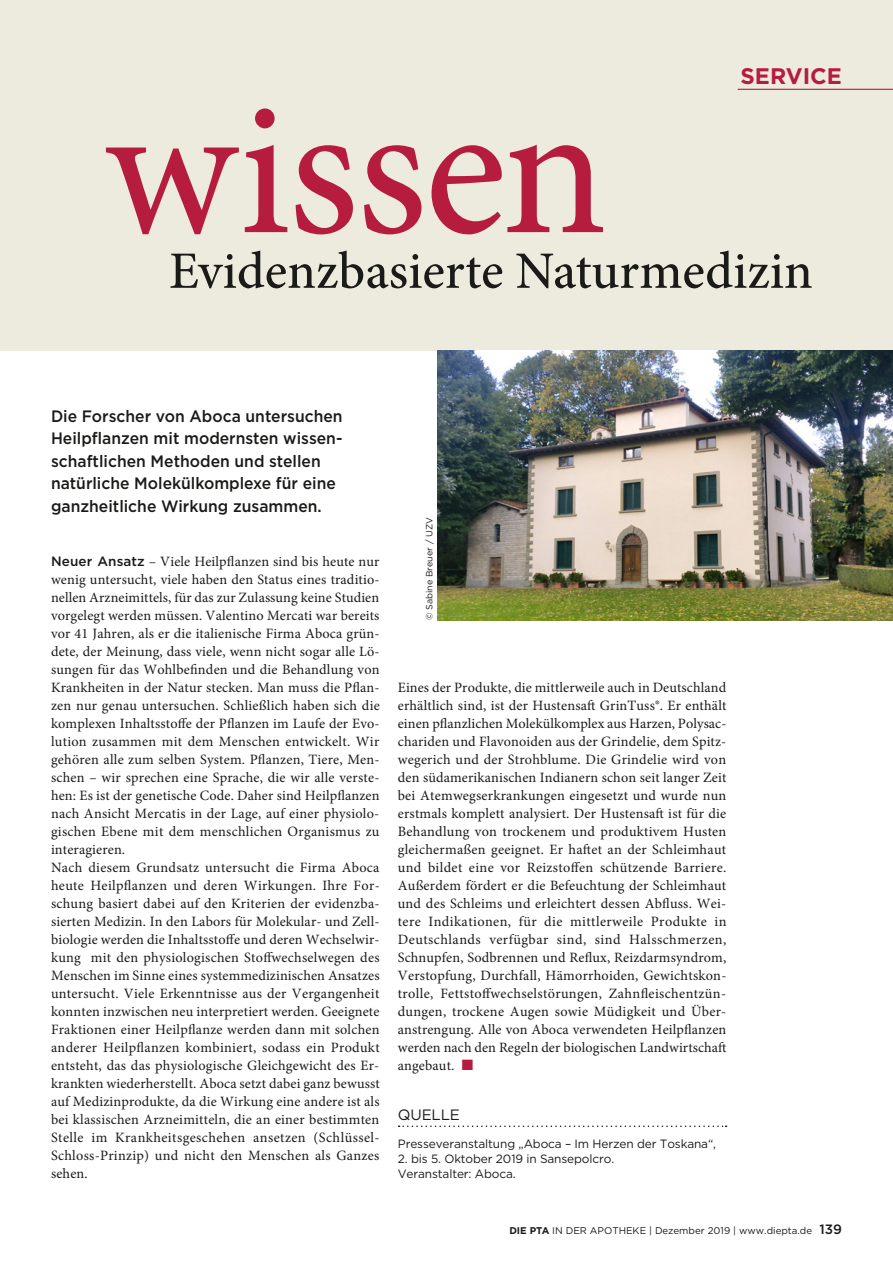
<style>
.page{position:relative;width:893px;height:1263px;background:#fff}
.page>*{position:absolute;margin:0;border:0;box-sizing:border-box;transform-origin:0 0}
.t1{font:193.5px "Minion Pro";letter-spacing:-.015em;color:#b61c3e}
.t2{font:500 52.5px "Minion Pro";color:#1a1a18}
.t3{font:700 22.5px "Gotham";color:#b61c3e}
.t4{font:500 16.5px/22.5px "Gotham";color:#1a1a18;scale:.95 1}
.t5{font:15px "Gotham";letter-spacing:-.01em;color:#1a1a18}
.t6{font:14.25px/18px "Minion Pro";letter-spacing:.015em;color:#1a1a18}
.t7{font:12px/15px "Gotham";letter-spacing:-.01em;color:#1a1a18}
.t8{font:9.75px "Gotham";color:#1a1a18}
.t9{font:9px "Gotham";color:#1a1a18}
.s1{font-family:"Gotham";font-weight:500;font-size:13.5px}
.s2{color:#b61c3e}
.s3{font-weight:700}
.s4{font-weight:500;font-size:13.5px}
</style>
<div class="page">
<div style="left:0;top:0;width:893px;height:350px;background:#edebdd"></div>
<hr style="left:738px;top:89px;width:155px;height:1px;background:#b61c3e">
<img style="left:437px;top:350px;width:456px;height:270px">
<svg style="left:399px;top:1125px;width:328px;height:2px"></svg>
<h3 class="t3" style="left:740px;top:61px;width:103px">SERVICE</h3>
<h1 class="t1" style="left:104px;top:41px;width:505px">wissen</h1>
<h2 class="t2" style="left:169px;top:236px;width:645px">Evidenzbasierte Naturmedizin</h2>
<p class="t4" style="left:51px;top:405px;width:308px">Die Forscher von Aboca untersuchen Heilpflanzen mit modernsten wissen&shy;schaftlichen Methoden und stellen natürliche Molekülkomplexe für eine ganzheitliche Wirkung zusammen.</p>
<p class="t6" style="left:51px;top:553px;width:330px"><span class="s1">Neuer Ansatz</span> – Viele Heilpflanzen sind bis heute nur wenig untersucht, viele haben den Status eines traditio&shy;nellen Arzneimittels, für das zur Zulassung keine Studien vorgelegt werden müssen. Valentino Mercati war bereits vor 41 Jahren, als er die italienische Firma Aboca grün&shy;dete, der Meinung, dass viele, wenn nicht sogar alle Lö&shy;sungen für das Wohlbefinden und die Behandlung von Krankheiten in der Natur stecken. Man muss die Pflan&shy;zen nur genau untersuchen. Schließlich haben sich die komplexen Inhaltsstoffe der Pflanzen im Laufe der Evo&shy;lution zusammen mit dem Menschen entwickelt. Wir gehören alle zum selben System. Pflanzen, Tiere, Men&shy;schen – wir sprechen eine Sprache, die wir alle verste&shy;hen: Es ist der genetische Code. Daher sind Heilpflanzen nach Ansicht Mercatis in der Lage, auf einer physiolo&shy;gischen Ebene mit dem menschlichen Organismus zu interagieren.<br>Nach diesem Grundsatz untersucht die Firma Aboca heute Heilpflanzen und deren Wirkungen. Ihre For&shy;schung basiert dabei auf den Kriterien der evidenzba&shy;sierten Medizin. In den Labors für Molekular- und Zell&shy;biologie werden die Inhaltsstoffe und deren Wechselwir&shy;kung mit den physiologischen Stoffwechselwegen des Menschen im Sinne eines systemmedizinischen Ansatzes untersucht. Viele Erkenntnisse aus der Vergangenheit konnten inzwischen neu interpretiert werden. Geeignete Fraktionen einer Heilpflanze werden dann mit solchen anderer Heilpflanzen kombiniert, sodass ein Produkt entsteht, das das physiologische Gleichgewicht des Er&shy;krankten wiederherstellt. Aboca setzt dabei ganz bewusst auf Medizinprodukte, da die Wirkung eine andere ist als bei klassischen Arzneimitteln, die an einer bestimmten Stelle im Krankheitsgeschehen ansetzen (Schlüssel-Schloss-Prinzip) und nicht den Menschen als Ganzes sehen.</p>
<p class="t9" style="left:424px;top:620px;width:104px;rotate:-90deg">© Sabine Breuer / UZV</p>
<p class="t6" style="left:398px;top:679px;width:330px">Eines der Produkte, die mittlerweile auch in Deutschland erhältlich sind, ist der Hustensaft GrinTuss®. Er enthält einen pflanzlichen Molekülkomplex aus Harzen, Polysac&shy;chariden und Flavonoiden aus der Grindelie, dem Spitz&shy;wegerich und der Strohblume. Die Grindelie wird von den südamerikanischen Indianern schon seit langer Zeit bei Atemwegserkrankungen eingesetzt und wurde nun erstmals komplett analysiert. Der Hustensaft ist für die Behandlung von trockenem und produktivem Husten gleichermaßen geeignet. Er haftet an der Schleimhaut und bildet eine vor Reizstoffen schützende Barriere.<br>Außerdem fördert er die Befeuchtung der Schleimhaut und des Schleims und erleichtert dessen Abfluss. Wei&shy;tere Indikationen, für die mittlerweile Produkte in Deutschlands verfügbar sind, sind Halsschmerzen, Schnupfen, Sodbrennen und Reflux, Reizdarmsyndrom, Verstopfung, Durchfall, Hämorrhoiden, Gewichtskon&shy;trolle, Fettstoffwechselstörungen, Zahnfleischentzün&shy;dungen, trockene Augen sowie Müdigkeit und Über&shy;anstrengung. Alle von Aboca verwendeten Heilpflanzen werden nach den Regeln der biologischen Landwirtschaft angebaut. <span class="s2">■</span></p>
<p class="t5" style="left:398px;top:1105px;width:64px">QUELLE</p>
<p class="t7" style="left:398px;top:1136px;width:320px">Presseveranstaltung „Aboca – Im Herzen der Toskana“,</p>
<p class="t7" style="left:398px;top:1151px;width:218px">2. bis 5. Oktober 2019 in Sansepolcro.<br>Veranstalter: Aboca.</p>
<p class="t8" style="left:509px;top:1224px;width:334px"><span class="s3">DIE PTA</span> IN DER APOTHEKE | Dezember 2019 | www.diepta.de <span class="s4">139</span></p>
</div>
